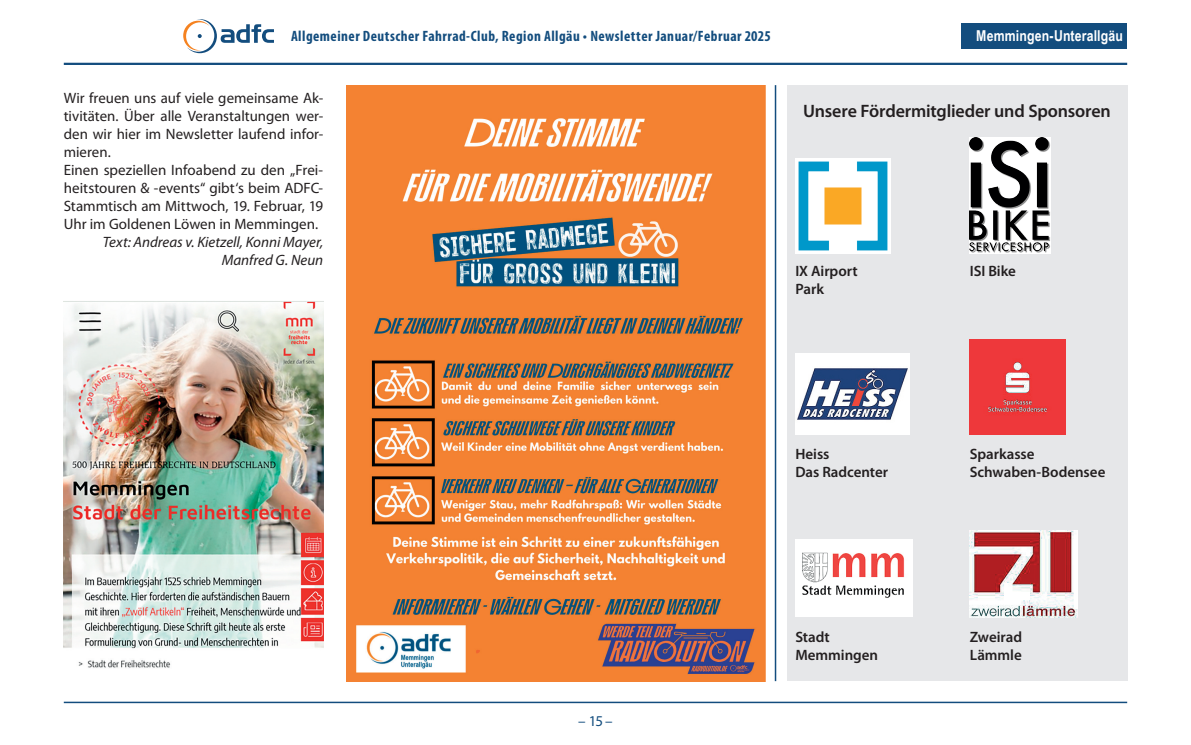
<style>
.page{position:relative;width:1191px;height:745px;background:#fff}
.page>*{position:absolute;margin:0;border:0;box-sizing:border-box;transform-origin:0 0}
.t1{font:600 18px "Myriad Pro";letter-spacing:-.01em;color:#231f20}
.t2{font:15px/18px "Myriad Pro";color:#231f20}
.t3{font:600 15px/18px "Myriad Pro";letter-spacing:-.005em;color:#231f20}
.t4{font:700 condensed 15px "Myriad Pro";letter-spacing:.03em;color:#134d7e}
.t5{font:italic 15px/18px "Myriad Pro";color:#231f20;text-align:right}
.t6{font:700 15px "Arial Narrow";letter-spacing:.01em;color:#fff}
.t7{font:15px "Myriad Pro";color:#134d7e}
</style>
<div class="page">
<hr style="left:64px;top:63px;width:1063px;height:2px;background:#134d7e">
<hr style="left:64px;top:701px;width:1063px;height:1px;background:#134d7e">
<svg style="left:183px;top:19px;width:91px;height:34px"></svg>
<hr style="left:774px;top:85px;width:2px;height:595px;background:#134d7e">
<div style="left:787px;top:85px;width:340px;height:595px;background:#e6e7e9"></div>
<img style="left:346px;top:85px;width:419px;height:595px">
<img style="left:64px;top:301px;width:259px;height:367px">
<div style="left:961px;top:23px;width:166px;height:26px;background:#134d7e"></div>
<img style="left:795px;top:353px;width:114px;height:81px">
<img style="left:795px;top:539px;width:117px;height:77px">
<img style="left:795px;top:158px;width:95px;height:95px">
<img style="left:969px;top:137px;width:81px;height:116px">
<img style="left:969px;top:339px;width:96px;height:95px">
<img style="left:969px;top:530px;width:108px;height:87px">
<p class="t4" style="left:291px;top:27px;width:481px">Allgemeiner Deutscher Fahrrad-Club, Region Allgäu • Newsletter Januar/Februar 2025</p>
<p class="t2" style="left:64px;top:89px;width:261px">Wir freuen uns auf viele gemeinsame Ak&shy;tivitäten. Über alle Veranstaltungen wer&shy;den wir hier im Newsletter laufend infor&shy;mieren.<br>Einen speziellen Infoabend zu den „Frei&shy;heitstouren &amp; -events“ gibt‘s beim ADFC-Stammtisch am Mittwoch, 19. Februar, 19<br>Uhr im Goldenen Löwen in Memmingen.</p>
<p class="t5" style="left:103px;top:233px;width:222px">Text: Andreas v. Kietzell, Konni Mayer,<br>Manfred G. Neun</p>
<p class="t6" style="left:976px;top:24px;width:148px">Memmingen-Unterallgäu</p>
<p class="t1" style="left:803px;top:99px;width:309px">Unsere Fördermitglieder und Sponsoren</p>
<p class="t3" style="left:795px;top:261px;width:64px">IX Airport<br>Park</p>
<p class="t3" style="left:969px;top:261px;width:48px">ISI Bike</p>
<p class="t3" style="left:795px;top:444px;width:94px">Heiss<br>Das Radcenter</p>
<p class="t3" style="left:969px;top:444px;width:137px">Sparkasse<br>Schwaben-Bodensee</p>
<p class="t7" style="left:578px;top:711px;width:36px">– 15–</p>
<p class="t3" style="left:795px;top:627px;width:84px">Stadt<br>Memmingen</p>
<p class="t3" style="left:969px;top:627px;width:54px">Zweirad<br>Lämmle</p>
</div>
